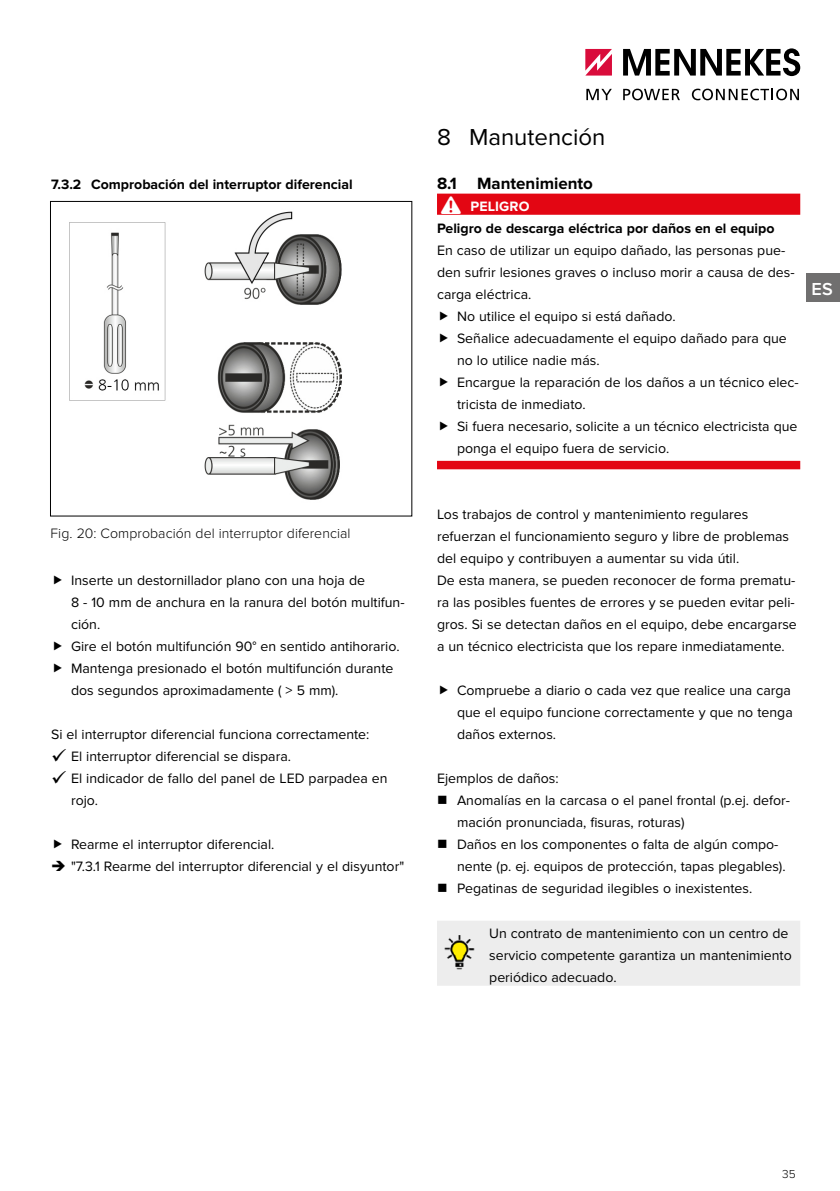
<style>
.page{position:relative;width:840px;height:1191px;background:#fff}
.page>*{position:absolute;margin:0;border:0;box-sizing:border-box;transform-origin:0 0}
.t1{font:24px "Proxima Nova";color:#000}
.t2{font:600 18px "Proxima Nova";color:#fff}
.t3{font:700 17px "Proxima Nova";color:#000}
.t4{font:14px/22px "Proxima Nova";color:#000}
.t5{font:700 14px "Proxima Nova";color:#000}
.t6{font:300 14px "Proxima Nova";letter-spacing:.005em;color:#000}
.t7{font:700 14px "Proxima Nova";letter-spacing:.005em;color:#fff}
.t8{font:300 12px "Proxima Nova";color:#000}
</style>
<div class="page">
<svg style="left:586px;top:89px;width:25px;height:11px"></svg>
<svg style="left:623px;top:89px;width:56px;height:11px"></svg>
<svg style="left:691px;top:89px;width:107px;height:11px"></svg>
<svg style="left:585px;top:49px;width:26px;height:27px"></svg>
<svg style="left:623px;top:48px;width:176px;height:28px"></svg>
<div style="left:805px;top:274px;width:34px;height:28px;background:#706f6f"></div>
<img style="left:69px;top:211px;width:273px;height:289px">
<div style="left:50px;top:201px;width:362px;height:315px;border:1px solid #000"></div>
<div style="left:437px;top:194px;width:362px;height:21px;background:#e30613"></div>
<div style="left:437px;top:461px;width:362px;height:8px;background:#e30613"></div>
<div style="left:437px;top:921px;width:362px;height:64px;background:#ededed"></div>
<img style="left:443px;top:936px;width:34px;height:34px">
<p class="t5" style="left:51px;top:176px;width:303px">7.3.2 Comprobación del interruptor diferencial</p>
<p class="t6" style="left:50px;top:525px;width:301px">Fig. 20: Comprobación del interruptor diferencial</p>
<p class="t4" style="left:71px;top:570px;width:335px">Inserte un destornillador plano con una hoja de<br>8 - 10 mm de anchura en la ranura del botón multifun&shy;ción.<br>Gire el botón multifunción 90° en sentido antihorario.<br>Mantenga presionado el botón multifunción durante dos segundos aproximadamente ( &gt; 5 mm).</p>
<p class="t4" style="left:71px;top:724px;width:318px;text-indent:-20px">Si el interruptor diferencial funciona correctamente:<br>El interruptor diferencial se dispara.<br>El indicador de fallo del panel de LED parpadea en rojo.</p>
<p class="t4" style="left:71px;top:834px;width:334px">Rearme el interruptor diferencial.<br>"7.3.1 Rearme del interruptor diferencial y el disyuntor"</p>
<h1 class="t1" style="left:437px;top:123px;width:170px">8 Manutención</h1>
<p class="t3" style="left:437px;top:173px;width:157px">8.1 Mantenimiento</p>
<p class="t7" style="left:470px;top:198px;width:60px">PELIGRO</p>
<p class="t5" style="left:437px;top:220px;width:339px">Peligro de descarga eléctrica por daños en el equipo</p>
<p class="t4" style="left:437px;top:240px;width:349px">En caso de utilizar un equipo dañado, las personas pue-</p>
<p class="t4" style="left:437px;top:262px;width:359px">den sufrir lesiones graves o incluso morir a causa de des-</p>
<p class="t4" style="left:437px;top:284px;width:96px">carga eléctrica.</p>
<p class="t4" style="left:457px;top:306px;width:220px">No utilice el equipo si está dañado.</p>
<p class="t4" style="left:457px;top:328px;width:331px">Señalice adecuadamente el equipo dañado para que</p>
<p class="t4" style="left:457px;top:350px;width:144px">no lo utilice nadie más.</p>
<p class="t4" style="left:457px;top:372px;width:343px">Encargue la reparación de los daños a un técnico elec-</p>
<p class="t4" style="left:457px;top:394px;width:130px">tricista de inmediato.</p>
<p class="t4" style="left:457px;top:416px;width:342px">Si fuera necesario, solicite a un técnico electricista que</p>
<p class="t4" style="left:457px;top:438px;width:214px">ponga el equipo fuera de servicio.</p>
<p class="t2" style="left:811px;top:275px;width:23px">ES</p>
<p class="t4" style="left:437px;top:504px;width:361px">Los trabajos de control y mantenimiento regulares refuerzan el funcionamiento seguro y libre de problemas del equipo y contribuyen a aumentar su vida útil.<br>De esta manera, se pueden reconocer de forma prematu&shy;ra las posibles fuentes de errores y se pueden evitar peli&shy;gros. Si se detectan daños en el equipo, debe encargarse a un técnico electricista que los repare inmediatamente.</p>
<p class="t4" style="left:457px;top:680px;width:337px">Compruebe a diario o cada vez que realice una carga que el equipo funcione correctamente y que no tenga daños externos.</p>
<p class="t4" style="left:456px;top:768px;width:334px;text-indent:-20px">Ejemplos de daños:<br>Anomalías en la carcasa o el panel frontal (p.ej. defor&shy;mación pronunciada, fisuras, roturas)<br>Daños en los componentes o falta de algún compo&shy;nente (p. ej. equipos de protección, tapas plegables).<br>Pegatinas de seguridad ilegibles o inexistentes.</p>
<p class="t4" style="left:489px;top:922px;width:304px">Un contrato de mantenimiento con un centro de servicio competente garantiza un mantenimiento periódico adecuado.</p>
<p class="t8" style="left:781px;top:1166px;width:15px">35</p>
</div>
